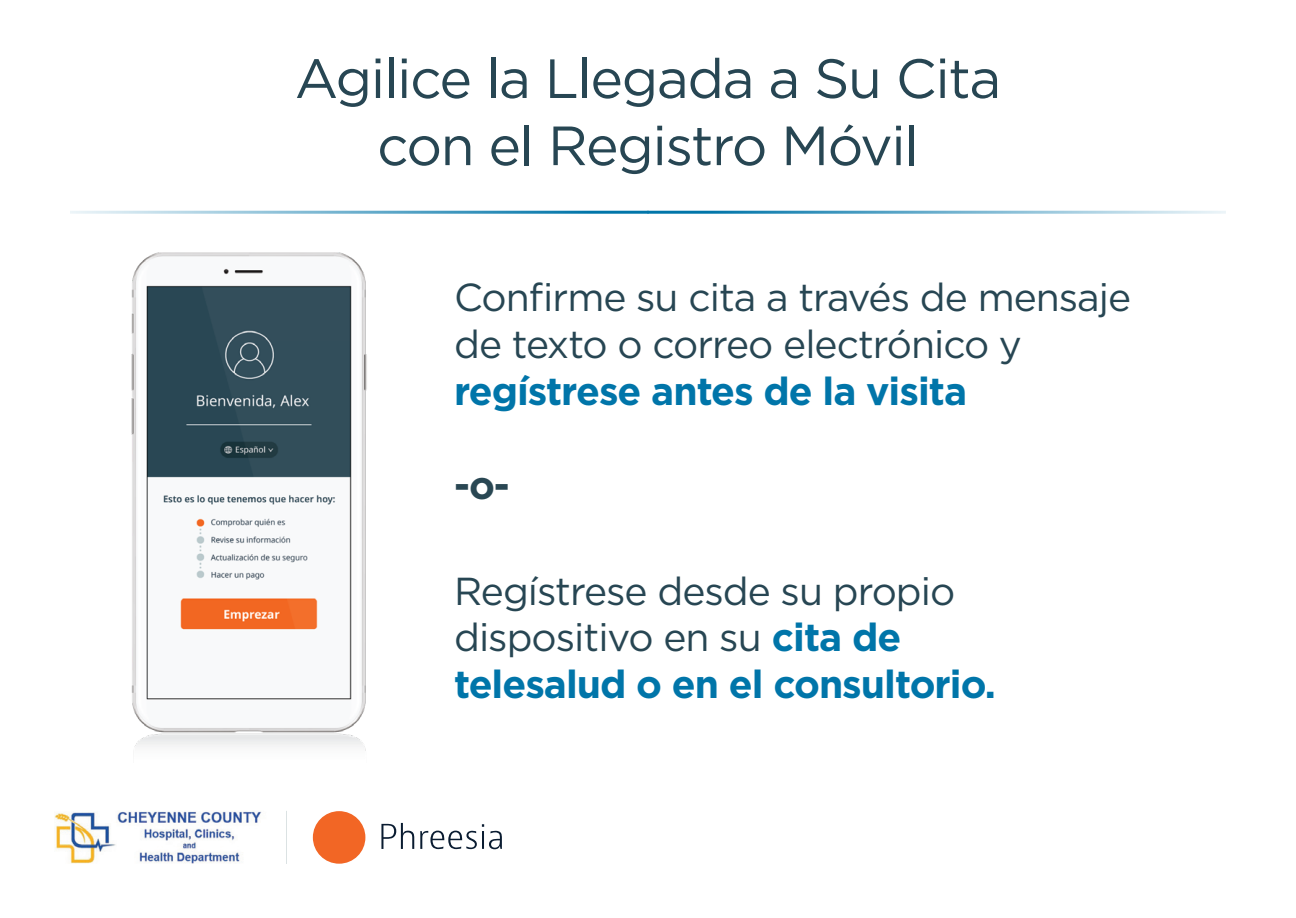
<style>
.page{position:relative;width:1296px;height:918px;background:#fff}
.page>*{position:absolute;margin:0;border:0;box-sizing:border-box;transform-origin:0 0}
.Paragraph_Style_1{font:55.2px/67.2px "Gotham";letter-spacing:-.025em;color:#274653;text-align:center}
.Paragraph_Style_1-2{font:39px/46.8px "Gotham";letter-spacing:-.025em;color:#274653}
.Paragraph_Style_1-3{font:700 39px "Gotham";color:#294753}
.s1{font-weight:700;color:#0075a9}
</style>
<div class="page">
<img style="left:132px;top:252px;width:235px;height:499px">
<hr style="left:647px;top:211px;width:579px;height:3px;background:#0075a9">
<hr style="left:70px;top:211px;width:579px;height:3px;background:#0075a9">
<svg style="left:286px;top:811px;width:1px;height:53px"></svg>
<div style="left:313px;top:811px;width:52px;height:53px;background:#f26625;border-radius:50%"></div>
<svg style="left:381px;top:823px;width:33px;height:26px"></svg>
<svg style="left:420px;top:824px;width:82px;height:25px"></svg>
<img style="left:54px;top:811px;width:208px;height:53px">
<p class="Paragraph_Style_1" style="left:295px;top:44px;width:708px">Agilice la Llegada a Su Cita con el Registro Móvil</p>
<p class="Paragraph_Style_1-2" style="left:454px;top:273px;width:679px">Confirme su cita a través de mensaje de texto o correo electrónico y <span class="s1">regístrese antes de la visita</span></p>
<p class="Paragraph_Style_1-3" style="left:454px;top:459px;width:57px">-o-</p>
<p class="Paragraph_Style_1-2" style="left:454px;top:567px;width:543px">Regístrese desde su propio dispositivo en su <span class="s1">cita de telesalud o en el consultorio.</span></p>
</div>
